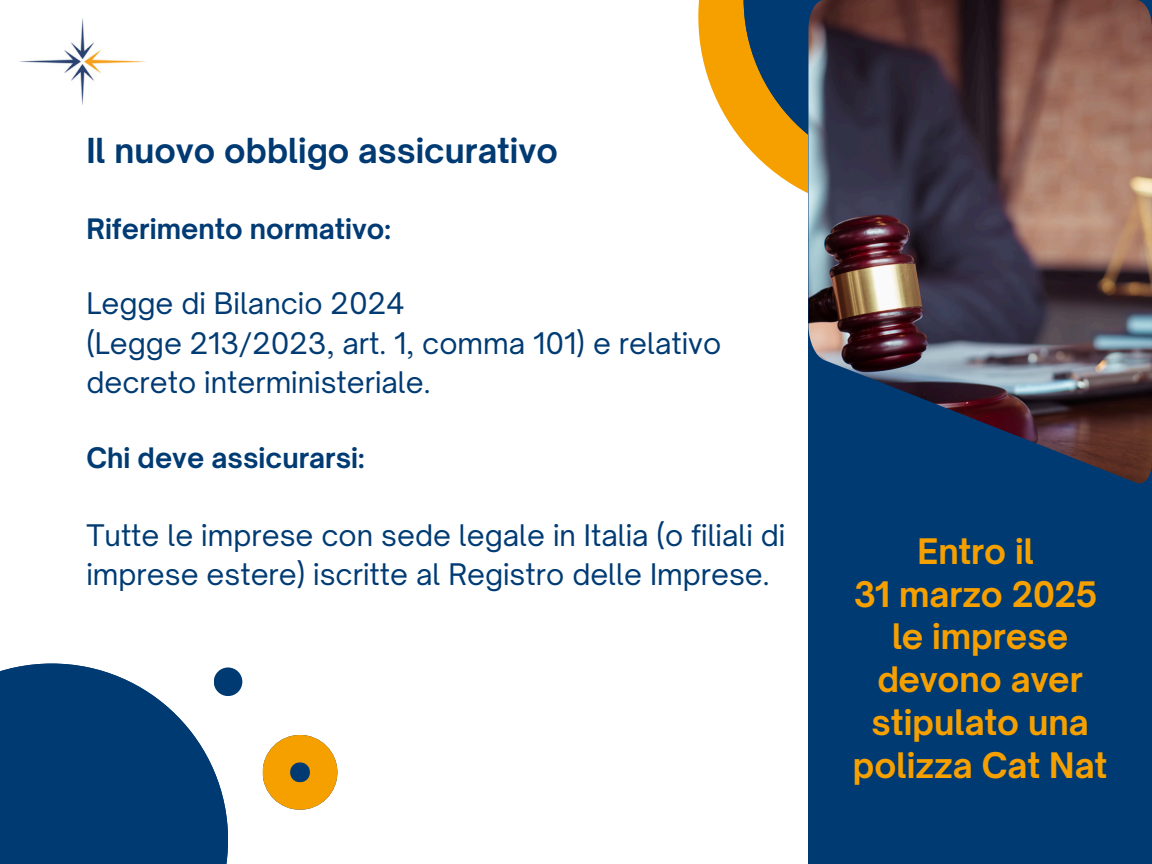
<style>
.page{position:relative;width:1152px;height:864px;background:#fff}
.page>*{position:absolute;margin:0;border:0;box-sizing:border-box;transform-origin:0 0}
.t1{font:700 33.6px/42.8px "Open Sauce One";color:#f6a000;text-align:center}
.t2{font:700 33px "Open Sauce One";color:#003a73}
.t3{font:28.5px/39.3px "Open Sauce One";color:#013b74}
.t4{font:700 27px "Open Sauce One";color:#013b74}
</style>
<div class="page">
<svg style="left:698px;top:0;width:110px;height:193px"></svg>
<svg style="left:744px;top:0;width:64px;height:174px;background:#726d48"></svg>
<div style="left:808px;top:0;width:344px;height:864px;background:#003a73"></div>
<img style="left:808px;top:0;width:344px;height:483px">
<img style="left:19px;top:18px;width:126px;height:87px">
<svg style="left:0;top:664px;width:228px;height:200px;background:#235586"></svg>
<svg style="left:263px;top:735px;width:74px;height:74px"></svg>
<svg style="left:214px;top:667px;width:28px;height:29px"></svg>
<p class="t2" style="left:86px;top:130px;width:473px">Il nuovo obbligo assicurativo</p>
<p class="t4" style="left:86px;top:212px;width:306px">Riferimento normativo:</p>
<h1 class="t3" style="left:86px;top:284px;width:320px">Legge di Bilancio 2024</h1>
<h2 class="t3" style="left:86px;top:323px;width:636px">(Legge 213/2023, art. 1, comma 101) e relativo decreto interministeriale.</h2>
<p class="t4" style="left:86px;top:441px;width:280px">Chi deve assicurarsi:</p>
<p class="t3" style="left:86px;top:516px;width:700px">Tutte le imprese con sede legale in Italia (o filiali di imprese estere) iscritte al Registro delle Imprese.</p>
<h2 class="t1" style="left:853px;top:530px;width:256px">Entro il<br>31 marzo 2025 le imprese devono aver stipulato una polizza Cat Nat</h2>
</div>
